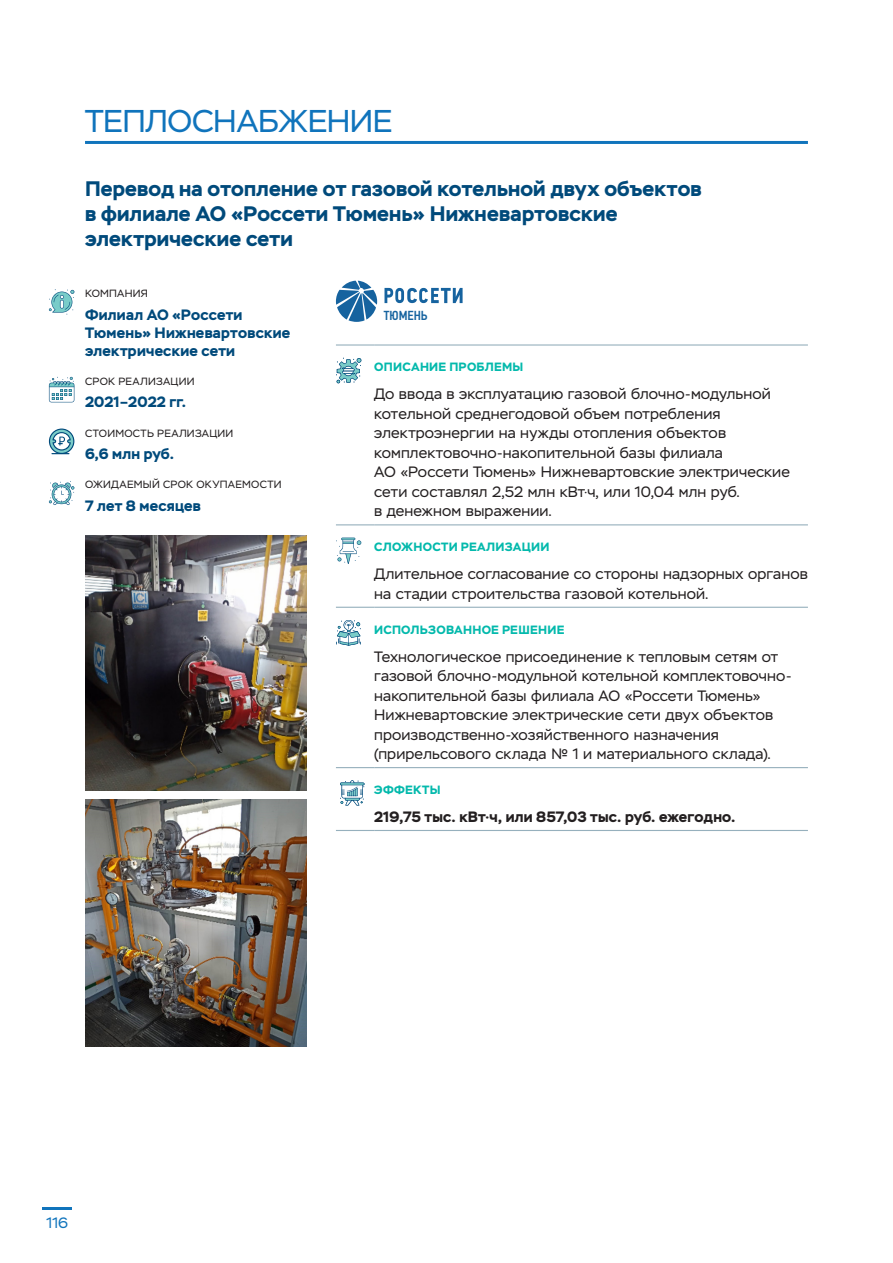
<style>
.page{position:relative;width:893px;height:1263px;background:#fff}
.page>*{position:absolute;margin:0;border:0;box-sizing:border-box;transform-origin:0 0}
.t1{font:31.5px "Stem";letter-spacing:-.01em;color:#1074bc}
.t2{font:700 21px/25.2px "Stem";letter-spacing:.01em;color:#004a7b}
.t3{font:15px/19.5px "Stem";letter-spacing:.01em;color:#231f20}
.t4{font:700 15px/18px "Stem";letter-spacing:.02em;color:#004a7b}
.t5{font:700 15px "Stem";letter-spacing:.015em;color:#231f20}
.t6{font:15px "Stem";color:#1074bc}
.t7{font:500 13.2px "PF Din Text Cond Pro";color:#16639f}
.t8{font:700 12px "Stem";letter-spacing:.02em;color:#03b9ac}
.t9{font:10.5px "Stem";letter-spacing:.025em;color:#231f20}
</style>
<div class="page">
<hr style="left:43px;top:1208px;width:29px;height:2px;background:#1074bc">
<hr style="left:85px;top:141px;width:723px;height:3px;background:#1074bc">
<hr style="left:336px;top:344px;width:38px;height:2px;background:#96b0bd">
<hr style="left:374px;top:344px;width:434px;height:2px;background:#96b0bd">
<hr style="left:336px;top:524px;width:38px;height:1px;background:#96b0bd">
<hr style="left:374px;top:524px;width:434px;height:1px;background:#96b0bd">
<hr style="left:336px;top:607px;width:38px;height:1px;background:#96b0bd">
<hr style="left:374px;top:607px;width:434px;height:1px;background:#96b0bd">
<hr style="left:336px;top:767px;width:38px;height:1px;background:#96b0bd">
<hr style="left:374px;top:767px;width:434px;height:1px;background:#96b0bd">
<hr style="left:336px;top:830px;width:38px;height:1px;background:#96b0bd">
<hr style="left:374px;top:830px;width:434px;height:1px;background:#96b0bd">
<svg style="left:336px;top:358px;width:25px;height:25px"></svg>
<svg style="left:336px;top:538px;width:25px;height:25px"></svg>
<svg style="left:336px;top:620px;width:25px;height:25px"></svg>
<svg style="left:340px;top:780px;width:24px;height:25px"></svg>
<svg style="left:49px;top:289px;width:25px;height:26px"></svg>
<svg style="left:49px;top:377px;width:25px;height:25px"></svg>
<svg style="left:49px;top:428px;width:25px;height:26px"></svg>
<svg style="left:49px;top:481px;width:25px;height:24px"></svg>
<svg style="left:384px;top:288px;width:79px;height:15px"></svg>
<svg style="left:336px;top:281px;width:41px;height:41px"></svg>
<img style="left:85px;top:536px;width:221px;height:255px">
<img style="left:85px;top:799px;width:221px;height:247px">
<h1 class="t1" style="left:85px;top:102px;width:309px">ТЕПЛОСНАБЖЕНИЕ</h1>
<h2 class="t2" style="left:85px;top:176px;width:618px">Перевод на отопление от газовой котельной двух объектов в филиале АО «Россети Тюмень» Нижневартовские электрические сети</h2>
<p class="t9" style="left:85px;top:288px;width:64px">КОМПАНИЯ</p>
<p class="t4" style="left:85px;top:305px;width:207px">Филиал АО «Россети<br>Тюмень» Нижневартовские электрические сети</p>
<p class="t9" style="left:85px;top:375px;width:111px">СРОК РЕАЛИЗАЦИИ</p>
<p class="t4" style="left:85px;top:393px;width:103px">2021–2022 гг.</p>
<p class="t9" style="left:85px;top:427px;width:150px">СТОИМОСТЬ РЕАЛИЗАЦИИ</p>
<p class="t4" style="left:85px;top:445px;width:91px">6,6 млн руб.</p>
<p class="t9" style="left:85px;top:479px;width:198px">ОЖИДАЕМЫЙ СРОК ОКУПАЕМОСТИ</p>
<p class="t4" style="left:85px;top:496px;width:117px">7 лет 8 месяцев</p>
<p class="t7" style="left:384px;top:307px;width:45px">ТЮМЕНЬ</p>
<p class="t8" style="left:374px;top:359px;width:151px">ОПИСАНИЕ ПРОБЛЕМЫ</p>
<p class="t3" style="left:374px;top:385px;width:417px">До ввода в эксплуатацию газовой блочно-модульной котельной среднегодовой объем потребления электроэнергии на нужды отопления объектов комплектовочно-накопительной базы филиала<br>АО «Россети Тюмень» Нижневартовские электрические сети составлял 2,52 млн кВт∙ч, или 10,04 млн руб.<br>в денежном выражении.</p>
<p class="t8" style="left:374px;top:539px;width:177px">СЛОЖНОСТИ РЕАЛИЗАЦИИ</p>
<p class="t3" style="left:374px;top:564px;width:435px">Длительное согласование со стороны надзорных органов на стадии строительства газовой котельной.</p>
<p class="t8" style="left:374px;top:622px;width:192px">ИСПОЛЬЗОВАННОЕ РЕШЕНИЕ</p>
<p class="t3" style="left:374px;top:647px;width:419px">Технологическое присоединение к тепловым сетям от газовой блочно-модульной котельной комплектовочно&shy;накопительной базы филиала АО «Россети Тюмень» Нижневартовские электрические сети двух объектов производственно-хозяйственного назначения (прирельсового склада № 1 и материального склада).</p>
<p class="t8" style="left:374px;top:782px;width:68px">ЭФФЕКТЫ</p>
<p class="t5" style="left:374px;top:807px;width:363px">219,75 тыс. кВт∙ч, или 857,03 тыс. руб. ежегодно.</p>
<p class="t6" style="left:47px;top:1214px;width:23px">116</p>
</div>
